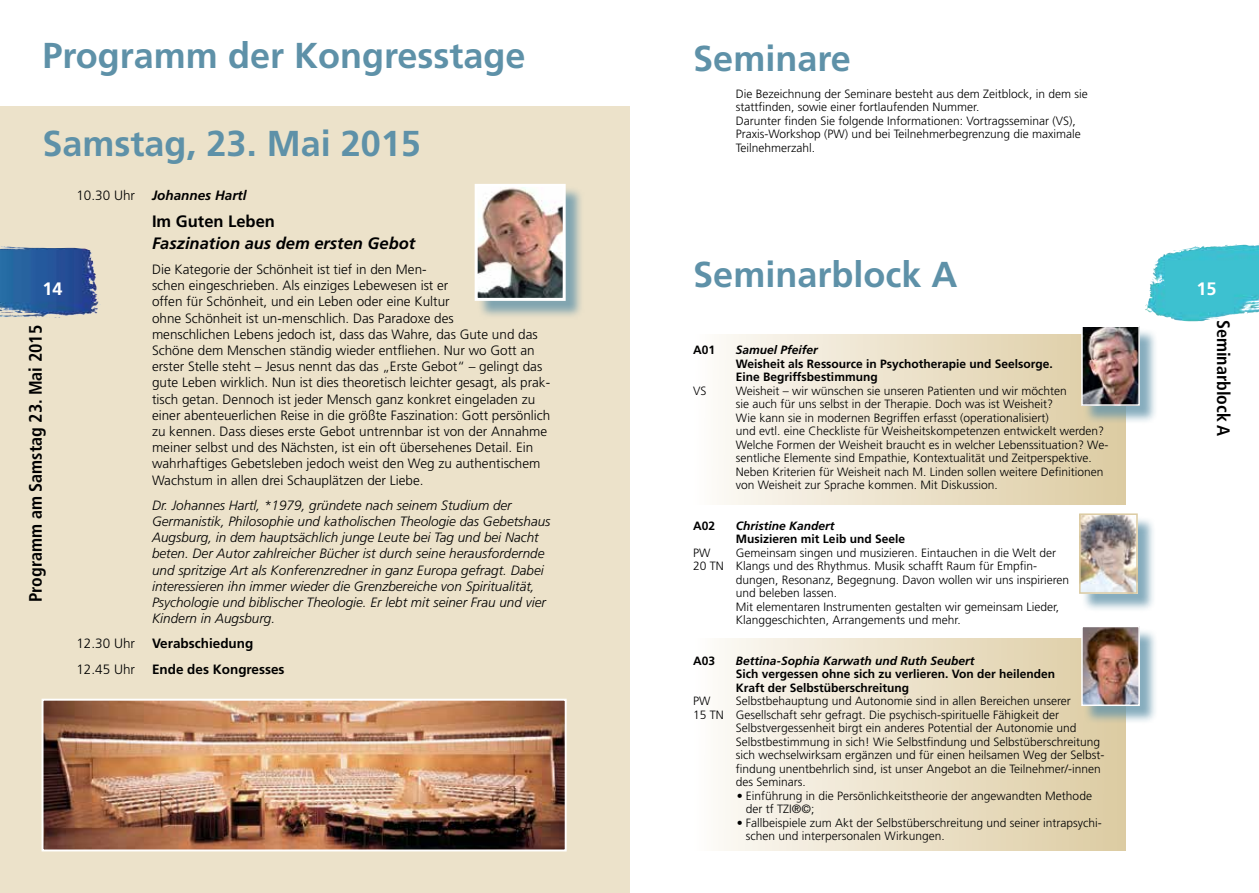
<style>
.page{position:relative;width:1259px;height:893px;background:#fff}
.page>*{position:absolute;margin:0;border:0;box-sizing:border-box;transform-origin:0 0}
.t1{font:700 36px "Frutiger";color:#5e91a8}
.t2{font:700 condensed 18px "Frutiger";color:#000}
.t3{font:700 18px "Frutiger";color:#fff}
.t4{font:italic 700 16.5px "Frutiger";color:#000}
.t5{font:700 16.5px "Frutiger";color:#000}
.t6{font:300 13.5px/16.2px "Frutiger";color:#000}
.t7{font:italic 300 13.5px/16.2px "Frutiger";color:#000}
.t8{font:700 13.5px "Frutiger";color:#000}
.t9{font:italic 700 13.5px "Frutiger";color:#000}
.t10{font:300 12px/13.5px "Frutiger";color:#000}
.t11{font:700 12px/13.5px "Frutiger";color:#000}
.t12{font:italic 700 12px "Frutiger";color:#000}
</style>
<div class="page">
<div style="left:0;top:106px;width:629px;height:787px;background:#ece2ca"></div>
<img style="left:0;top:246px;width:92px;height:71px">
<img style="left:1152px;top:244px;width:107px;height:38px">
<div style="left:693px;top:334px;width:432px;height:170px;background:linear-gradient(to right,#fdfbf8,#dccba0)"></div>
<div style="left:693px;top:639px;width:432px;height:211px;background:linear-gradient(to right,#fdfbf8,#dccba0)"></div>
<div style="left:1083px;top:328px;width:75px;height:96px;background:#5e91a8;opacity:.75"></div>
<img style="left:1084px;top:328px;width:53px;height:75px">
<div style="left:1081px;top:325px;width:59px;height:81px;border:2px solid #fff"></div>
<div style="left:1081px;top:516px;width:75px;height:96px;background:#5e91a8;opacity:.75"></div>
<img style="left:1082px;top:516px;width:52px;height:75px">
<div style="left:1079px;top:513px;width:58px;height:81px;border:2px solid #dccba2"></div>
<div style="left:1083px;top:628px;width:75px;height:97px;background:#5e91a8;opacity:.75"></div>
<img style="left:1084px;top:629px;width:53px;height:74px">
<div style="left:1081px;top:626px;width:59px;height:80px;border:2px solid #fff"></div>
<div style="left:477px;top:186px;width:107px;height:133px;background:#5e91a8;opacity:.75"></div>
<img style="left:479px;top:188px;width:83px;height:109px">
<div style="left:475px;top:184px;width:91px;height:117px;border:3px solid #fff"></div>
<img style="left:45px;top:702px;width:518px;height:146px">
<div style="left:42px;top:699px;width:524px;height:152px;border:2px solid #fff"></div>
<h1 class="t1" style="left:43px;top:34px;width:484px">Programm der Kongresstage</h1>
<h1 class="t1" style="left:43px;top:122px;width:380px">Samstag, 23. Mai 2015</h1>
<h2 class="t3" style="left:43px;top:278px;width:22px">14</h2>
<h2 class="t2" style="left:25px;top:602px;width:279px;rotate:-90deg">Programm am Samstag 23. Mai 2015</h2>
<p class="t6" style="left:76px;top:187px;width:60px">10.30 Uhr</p>
<p class="t9" style="left:152px;top:188px;width:96px">Johannes Hartl</p>
<h3 class="t5" style="left:152px;top:212px;width:124px">Im Guten Leben</h3>
<h3 class="t4" style="left:152px;top:233px;width:265px">Faszination aus dem ersten Gebot</h3>
<p class="t6" style="left:152px;top:261px;width:400px">Die Kategorie der Schönheit ist tief in den Men-<br>schen eingeschrieben. Als einziges Lebewesen ist er<br>offen für Schönheit, und ein Leben oder eine Kultur<br>ohne Schönheit ist un-menschlich. Das Paradoxe des<br>menschlichen Lebens jedoch ist, dass das Wahre, das Gute und das Schöne dem Menschen ständig wieder entfliehen. Nur wo Gott an erster Stelle steht – Jesus nennt das das „Erste Gebot“ – gelingt das gute Leben wirklich. Nun ist dies theoretisch leichter gesagt, als prak&shy;tisch getan. Dennoch ist jeder Mensch ganz konkret eingeladen zu einer abenteuerlichen Reise in die größte Faszination: Gott persönlich zu kennen. Dass dieses erste Gebot untrennbar ist von der Annahme meiner selbst und des Nächsten, ist ein oft übersehenes Detail. Ein wahrhaftiges Gebetsleben jedoch weist den Weg zu authentischem Wachstum in allen drei Schauplätzen der Liebe.</p>
<p class="t7" style="left:152px;top:497px;width:400px">Dr. Johannes Hartl, *1979, gründete nach seinem Studium der Germanistik, Philosophie und katholischen Theologie das Gebetshaus Augsburg, in dem hauptsächlich junge Leute bei Tag und bei Nacht beten. Der Autor zahlreicher Bücher ist durch seine herausfordernde und spritzige Art als Konferenzredner in ganz Europa gefragt. Dabei interessieren ihn immer wieder die Grenzbereiche von Spiritualität, Psychologie und biblischer Theologie. Er lebt mit seiner Frau und vier Kindern in Augsburg.</p>
<p class="t6" style="left:76px;top:636px;width:60px">12.30 Uhr</p>
<p class="t8" style="left:152px;top:636px;width:103px">Verabschiedung</p>
<p class="t6" style="left:76px;top:661px;width:60px">12.45 Uhr</p>
<p class="t8" style="left:152px;top:661px;width:134px">Ende des Kongresses</p>
<h1 class="t1" style="left:693px;top:37px;width:159px">Seminare</h1>
<p class="t10" style="left:736px;top:87px;width:353px">Die Bezeichnung der Seminare besteht aus dem Zeitblock, in dem sie stattfinden, sowie einer fortlaufenden Nummer.<br>Darunter finden Sie folgende Informationen: Vortragsseminar (VS), Praxis-Workshop (PW) und bei Teilnehmerbegrenzung die maximale Teilnehmerzahl.</p>
<h1 class="t1" style="left:693px;top:253px;width:266px">Seminarblock A</h1>
<p class="t11" style="left:693px;top:343px;width:24px">A01</p>
<p class="t12" style="left:736px;top:343px;width:84px">Samuel Pfeifer</p>
<p class="t11" style="left:736px;top:357px;width:318px">Weisheit als Ressource in Psychotherapie und Seelsorge.<br>Eine Begriffsbestimmung</p>
<p class="t10" style="left:693px;top:384px;width:15px">VS</p>
<p class="t10" style="left:736px;top:384px;width:374px">Weisheit – wir wünschen sie unseren Patienten und wir möchten<br>sie auch für uns selbst in der Therapie. Doch was ist Weisheit?<br>Wie kann sie in modernen Begriffen erfasst (operationalisiert)<br>und evtl. eine Checkliste für Weisheitskompetenzen entwickelt werden?<br>Welche Formen der Weisheit braucht es in welcher Lebenssituation? We&shy;sentliche Elemente sind Empathie, Kontextualität und Zeitperspektive.<br>Neben Kriterien für Weisheit nach M. Linden sollen weitere Definitionen von Weisheit zur Sprache kommen. Mit Diskussion.</p>
<p class="t11" style="left:693px;top:519px;width:24px">A02</p>
<p class="t12" style="left:736px;top:518px;width:100px">Christine Kandert</p>
<p class="t11" style="left:736px;top:532px;width:171px">Musizieren mit Leib und Seele</p>
<p class="t10" style="left:693px;top:546px;width:19px">PW</p>
<p class="t10" style="left:693px;top:546px;width:364px;text-indent:43px">Gemeinsam singen und musizieren. Eintauchen in die Welt der<br>20 TN Klangs und des Rhythmus. Musik schafft Raum für Empfin-</p>
<p class="t10" style="left:736px;top:573px;width:335px">dungen, Resonanz, Begegnung. Davon wollen wir uns inspirieren und beleben lassen.<br>Mit elementaren Instrumenten gestalten wir gemeinsam Lieder, Klanggeschichten, Arrangements und mehr.</p>
<p class="t11" style="left:693px;top:654px;width:24px">A03</p>
<p class="t12" style="left:736px;top:653px;width:240px">Bettina-Sophia Karwath und Ruth Seubert</p>
<p class="t11" style="left:736px;top:667px;width:321px">Sich vergessen ohne sich zu verlieren. Von der heilenden<br>Kraft der Selbstüberschreitung</p>
<p class="t10" style="left:693px;top:694px;width:19px">PW</p>
<p class="t10" style="left:736px;top:694px;width:337px">Selbstbehauptung und Autonomie sind in allen Bereichen unserer</p>
<p class="t10" style="left:693px;top:708px;width:367px">15 TN Gesellschaft sehr gefragt. Die psychisch-spirituelle Fähigkeit der</p>
<p class="t10" style="left:736px;top:721px;width:342px">Selbstvergessenheit birgt ein anderes Potential der Autonomie und</p>
<p class="t10" style="left:736px;top:735px;width:366px">Selbstbestimmung in sich! Wie Selbstfindung und Selbstüberschreitung</p>
<p class="t10" style="left:736px;top:748px;width:370px">sich wechselwirksam ergänzen und für einen heilsamen Weg der Selbst-</p>
<p class="t10" style="left:736px;top:762px;width:366px">findung unentbehrlich sind, ist unser Angebot an die Teilnehmer/-innen</p>
<p class="t10" style="left:736px;top:775px;width:72px">des Seminars.</p>
<p class="t10" style="left:746px;top:789px;width:348px;text-indent:-9px">• Einführung in die Persönlichkeitstheorie der angewandten Methode der tf TZI®©;</p>
<p class="t10" style="left:746px;top:816px;width:357px;text-indent:-9px">• Fallbeispiele zum Akt der Selbstüberschreitung und seiner intrapsychi&shy;schen und interpersonalen Wirkungen.</p>
<h2 class="t3" style="left:1196px;top:278px;width:22px">15</h2>
<h2 class="t2" style="left:1234px;top:320px;width:118px;rotate:90deg">Seminarblock A</h2>
</div>
